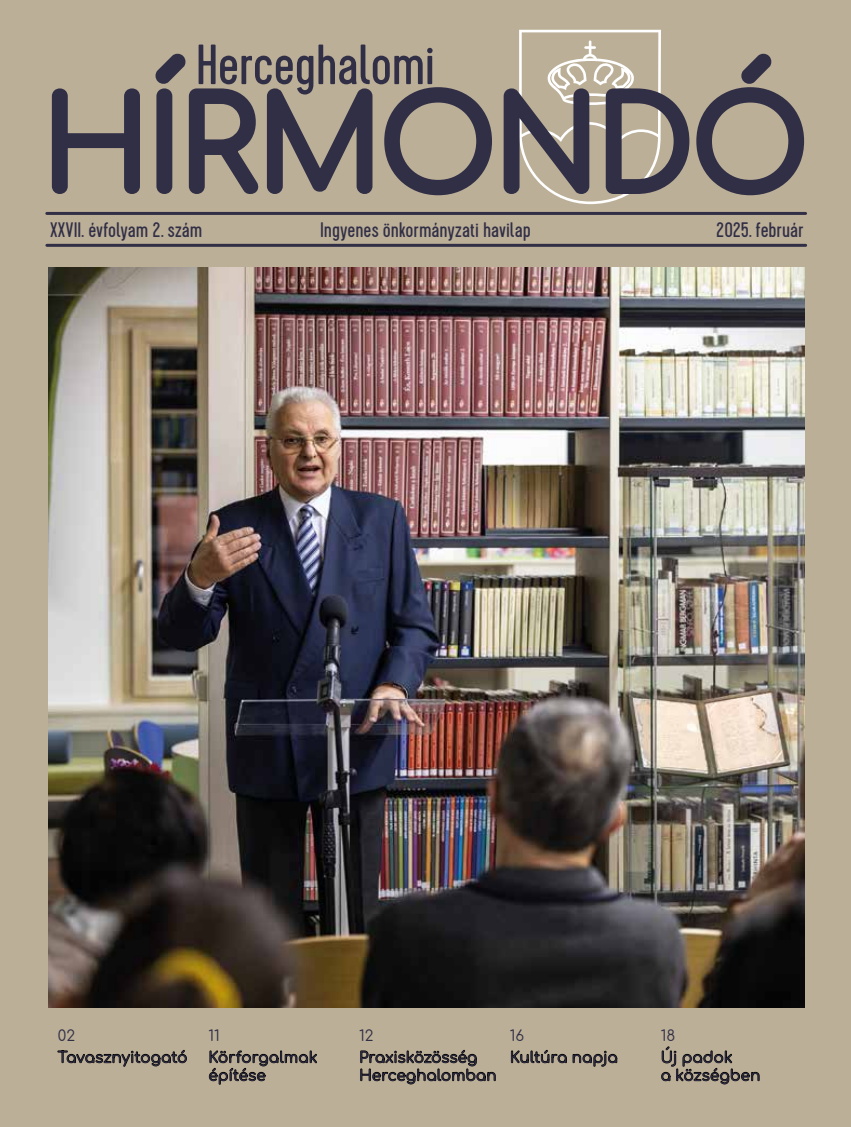
<style>
.page{position:relative;width:851px;height:1127px;background:#fff}
.page>*{position:absolute;margin:0;border:0;box-sizing:border-box;transform-origin:0 0}
.t1{font:127.5px "Comfortaa";letter-spacing:-.025em;color:#312f46}
.t2{font:56.55px "Cervo";letter-spacing:-.01em;color:#312f46}
.t3{font:21px "Cervo";color:#312f46}
.t4{font:15px/18px "Comfortaa";color:#312f46}
</style>
<div class="page">
<div style="left:0;top:0;width:850px;height:1127px;background:#bcaf98"></div>
<img style="left:49px;top:268px;width:755px;height:740px">
<svg style="left:51px;top:88px;width:89px;height:106px"></svg>
<svg style="left:155px;top:30px;width:650px;height:174px"></svg>
<hr style="left:47px;top:212px;width:758px;height:3px;background:#312f46">
<hr style="left:47px;top:244px;width:758px;height:3px;background:#312f46">
<svg style="left:57px;top:1050px;width:130px;height:17px"></svg>
<svg style="left:209px;top:1050px;width:108px;height:35px"></svg>
<svg style="left:360px;top:1050px;width:135px;height:34px"></svg>
<svg style="left:511px;top:1050px;width:55px;height:13px"></svg>
<svg style="left:572px;top:1051px;width:45px;height:16px"></svg>
<svg style="left:661px;top:1046px;width:98px;height:38px"></svg>
<h2 class="t2" style="left:196px;top:32px;width:241px">Herceghalomi</h2>
<h1 class="t1" style="left:42px;top:30px;width:768px">Hírmondó</h1>
<h3 class="t3" style="left:320px;top:218px;width:212px">Ingyenes önkormányzati havilap</h3>
<h3 class="t3" style="left:50px;top:218px;width:153px">XXVII. évfolyam 2. szám</h3>
<h3 class="t3" style="left:716px;top:218px;width:88px">2025. február</h3>
<p class="t4" style="left:58px;top:1025px;width:19px">02</p>
<p class="t4" style="left:208px;top:1025px;width:13px">11</p>
<p class="t4" style="left:359px;top:1025px;width:16px">12</p>
<p class="t4" style="left:510px;top:1025px;width:16px">16</p>
<p class="t4" style="left:660px;top:1025px;width:16px">18</p>
<p class="t4" style="left:58px;top:1046px;width:131px">Tavasznyitogató</p>
<p class="t4" style="left:208px;top:1046px;width:110px">Körforgalmak építése</p>
<p class="t4" style="left:359px;top:1046px;width:139px">Praxisközösség<br>Herceghalomban</p>
<p class="t4" style="left:510px;top:1046px;width:109px">Kultúra napja</p>
<p class="t4" style="left:660px;top:1046px;width:101px">Új padok<br>a községben</p>
</div>
